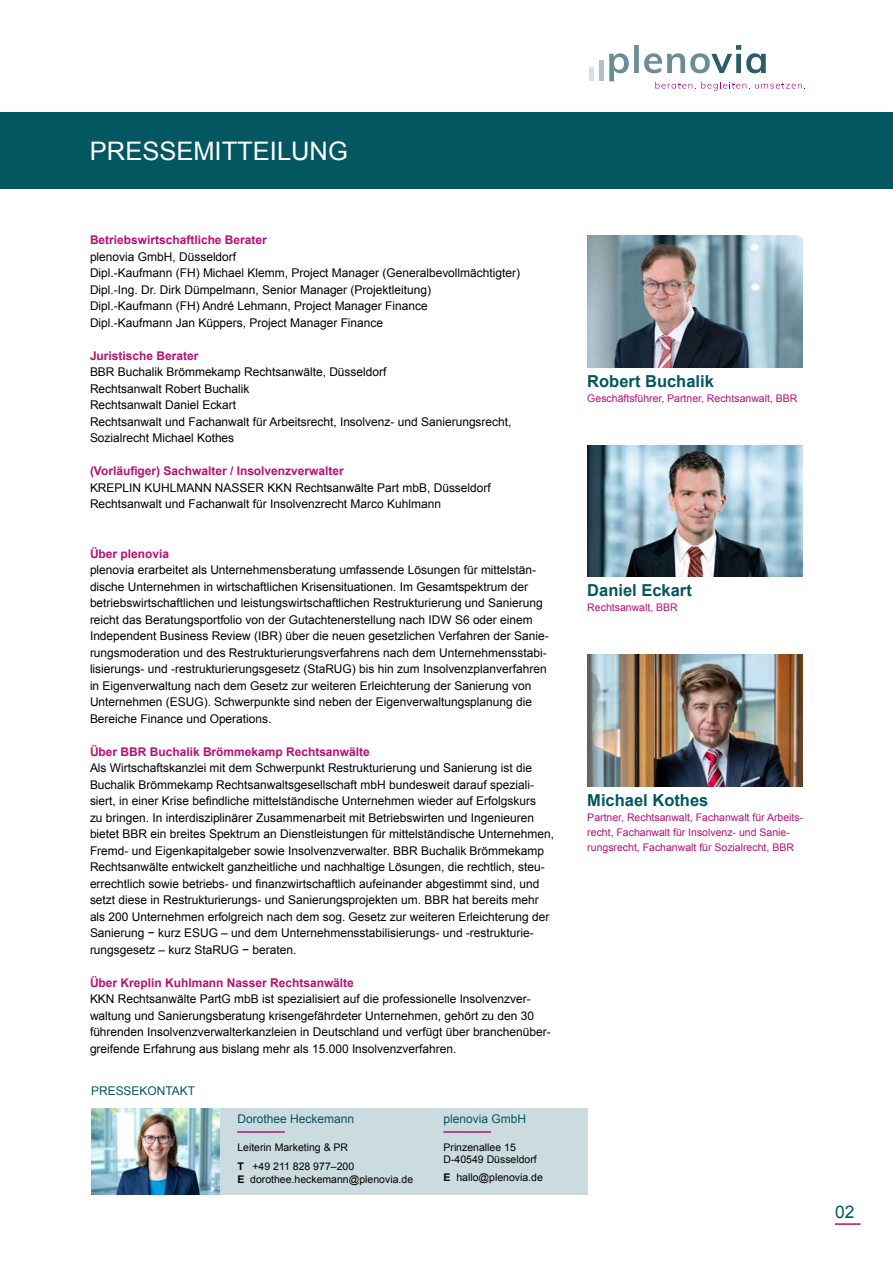
<style>
.page{position:relative;width:893px;height:1263px;background:#fff}
.page>*{position:absolute;margin:0;border:0;box-sizing:border-box;transform-origin:0 0}
.t1{font:25.5px "Arial";color:#fff}
.t2{font:17.4px "Arial";color:#025760}
.t3{font:700 16.5px "Arial";color:#025760}
.t4{font:12px/16.5px "Arial";color:#000}
.t5{font:700 12px "Arial";color:#b61077}
.t6{font:12px "Arial";color:#025760}
.t7{font:10.5px/15px "Arial";color:#b61077}
.t8{font:10.5px/19.5px "Arial";color:#000}
.s1{font-weight:700}
</style>
<div class="page">
<div style="left:0;top:112px;width:893px;height:76px;background:#025760"></div>
<svg style="left:609px;top:45px;width:196px;height:46px"></svg>
<div style="left:589px;top:68px;width:5px;height:13px;background:#d6dfe2"></div>
<div style="left:599px;top:60px;width:5px;height:21px;background:#aec1c6"></div>
<div style="left:92px;top:1108px;width:495px;height:86px;background:#ccdbdf"></div>
<img style="left:91px;top:1108px;width:129px;height:86px">
<hr style="left:237px;top:1131px;width:48px;height:2px;background:#b61077">
<hr style="left:443px;top:1131px;width:48px;height:2px;background:#b61077">
<img style="left:587px;top:236px;width:216px;height:132px">
<img style="left:587px;top:445px;width:216px;height:132px">
<img style="left:587px;top:655px;width:216px;height:131px">
<hr style="left:835px;top:1223px;width:25px;height:2px;background:#b61077">
<h1 class="t1" style="left:90px;top:141px;width:259px">PRESSEMITTEILUNG</h1>
<p class="t5" style="left:90px;top:236px;width:178px">Betriebswirtschaftliche Berater</p>
<p class="t4" style="left:90px;top:249px;width:432px">plenovia GmbH, Düsseldorf<br>Dipl.-Kaufmann (FH) Michael Klemm, Project Manager (Generalbevollmächtigter)<br>Dipl.-Ing. Dr. Dirk Dümpelmann, Senior Manager (Projektleitung)<br>Dipl.-Kaufmann (FH) André Lehmann, Project Manager Finance<br>Dipl.-Kaufmann Jan Küppers, Project Manager Finance</p>
<p class="t5" style="left:90px;top:351px;width:110px">Juristische Berater</p>
<p class="t4" style="left:90px;top:365px;width:423px">BBR Buchalik Brömmekamp Rechtsanwälte, Düsseldorf<br>Rechtsanwalt Robert Buchalik<br>Rechtsanwalt Daniel Eckart<br>Rechtsanwalt und Fachanwalt für Arbeitsrecht, Insolvenz- und Sanierungsrecht, Sozialrecht Michael Kothes</p>
<p class="t5" style="left:90px;top:463px;width:255px">(Vorläufiger) Sachwalter / Insolvenzverwalter</p>
<p class="t4" style="left:90px;top:480px;width:402px">KREPLIN KUHLMANN NASSER KKN Rechtsanwälte Part mbB, Düsseldorf<br>Rechtsanwalt und Fachanwalt für Insolvenzrecht Marco Kuhlmann</p>
<p class="t5" style="left:90px;top:549px;width:81px">Über plenovia</p>
<p class="t4" style="left:90px;top:563px;width:460px">plenovia erarbeitet als Unternehmensberatung umfassende Lösungen für mittelstän&shy;dische Unternehmen in wirtschaftlichen Krisensituationen. Im Gesamtspektrum der betriebswirtschaftlichen und leistungswirtschaftlichen Restrukturierung und Sanierung reicht das Beratungsportfolio von der Gutachtenerstellung nach IDW S6 oder einem Independent Business Review (IBR) über die neuen gesetzlichen Verfahren der Sanie&shy;rungsmoderation und des Restrukturierungsverfahrens nach dem Unternehmensstabi&shy;lisierungs- und -restrukturierungsgesetz (StaRUG) bis hin zum Insolvenzplanverfahren in Eigenverwaltung nach dem Gesetz zur weiteren Erleichterung der Sanierung von Unternehmen (ESUG). Schwerpunkte sind neben der Eigenverwaltungsplanung die Bereiche Finance und Operations.</p>
<p class="t5" style="left:90px;top:747px;width:281px">Über BBR Buchalik Brömmekamp Rechtsanwälte</p>
<p class="t4" style="left:90px;top:761px;width:466px">Als Wirtschaftskanzlei mit dem Schwerpunkt Restrukturierung und Sanierung ist die Buchalik Brömmekamp Rechtsanwaltsgesellschaft mbH bundesweit darauf speziali&shy;siert, in einer Krise befindliche mittelständische Unternehmen wieder auf Erfolgskurs<br>zu bringen. In interdisziplinärer Zusammenarbeit mit Betriebswirten und Ingenieuren bietet BBR ein breites Spektrum an Dienstleistungen für mittelständische Unternehmen, Fremd- und Eigenkapitalgeber sowie Insolvenzverwalter. BBR Buchalik Brömmekamp Rechtsanwälte entwickelt ganzheitliche und nachhaltige Lösungen, die rechtlich, steu&shy;errechtlich sowie betriebs- und finanzwirtschaftlich aufeinander abgestimmt sind, und setzt diese in Restrukturierungs- und Sanierungsprojekten um. BBR hat bereits mehr als 200 Unternehmen erfolgreich nach dem sog. Gesetz zur weiteren Erleichterung der Sanierung − kurz ESUG – und dem Unternehmensstabilisierungs- und -restrukturie&shy;rungsgesetz – kurz StaRUG − beraten.</p>
<p class="t5" style="left:90px;top:978px;width:265px">Über Kreplin Kuhlmann Nasser Rechtsanwälte</p>
<p class="t4" style="left:90px;top:992px;width:462px">KKN Rechtsanwälte PartG mbB ist spezialisiert auf die professionelle Insolvenzver&shy;waltung und Sanierungsberatung krisengefährdeter Unternehmen, gehört zu den 30 führenden Insolvenzverwalterkanzleien in Deutschland und verfügt über branchenüber&shy;greifende Erfahrung aus bislang mehr als 15.000 Insolvenzverfahren.</p>
<p class="t6" style="left:91px;top:1086px;width:106px">PRESSEKONTAKT</p>
<p class="t6" style="left:237px;top:1115px;width:118px">Dorothee Heckemann</p>
<p class="t6" style="left:443px;top:1115px;width:84px">plenovia GmbH</p>
<p class="t8" style="left:237px;top:1138px;width:118px">Leiterin Marketing &amp; PR<br><span class="s1">T</span> +49 211 828 977–200</p>
<p class="t8" style="left:237px;top:1170px;width:177px"><span class="s1">E</span> dorothee.heckemann@plenovia.de</p>
<p class="t8" style="left:443px;top:1141px;width:95px;line-height:12.6px">Prinzenallee 15<br>D‑40549 Düsseldorf</p>
<p class="t8" style="left:443px;top:1169px;width:101px"><span class="s1">E</span> hallo@plenovia.de</p>
<h3 class="t3" style="left:587px;top:375px;width:128px">Robert Buchalik</h3>
<p class="t7" style="left:587px;top:392px;width:212px">Geschäftsführer, Partner, Rechtsanwalt, BBR</p>
<h3 class="t3" style="left:587px;top:584px;width:106px">Daniel Eckart</h3>
<p class="t7" style="left:587px;top:601px;width:92px">Rechtsanwalt, BBR</p>
<h3 class="t3" style="left:587px;top:794px;width:123px">Michael Kothes</h3>
<p class="t7" style="left:587px;top:811px;width:217px">Partner, Rechtsanwalt, Fachanwalt für Arbeits&shy;recht, Fachanwalt für Insolvenz- und Sanie&shy;rungsrecht, Fachanwalt für Sozialrecht, BBR</p>
<h2 class="t2" style="left:835px;top:1206px;width:21px">02</h2>
</div>
